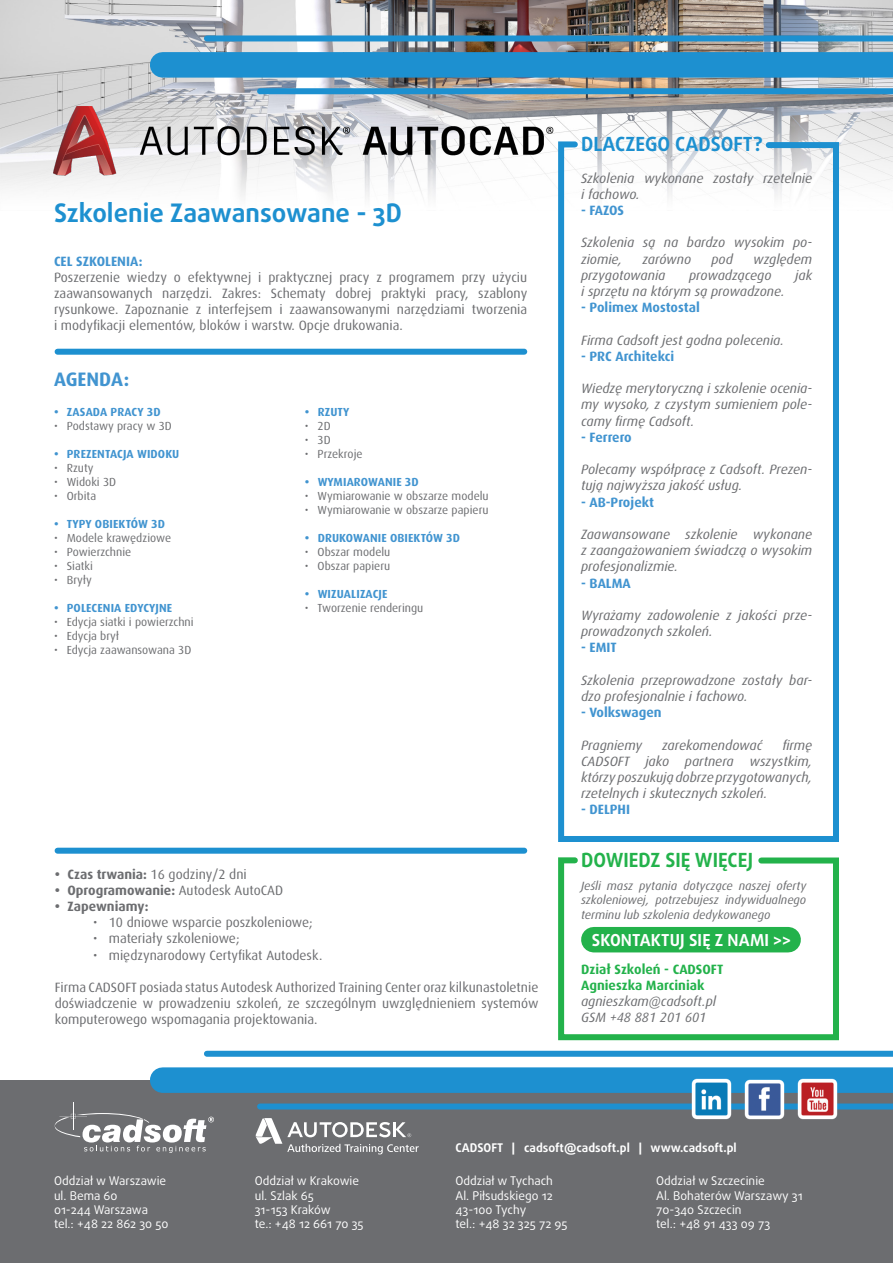
<style>
.page{position:relative;width:893px;height:1263px;background:#fff}
.page>*{position:absolute;margin:0;border:0;box-sizing:border-box;transform-origin:0 0}
.t1{font:700 25.5px "Daxline Pro";color:#1d90d0}
.t2{font:700 19.5px "Daxline Pro";color:#1d90d0}
.t3{font:700 19.5px "Daxline Pro";color:#23b24b}
.t4{font:700 19.5px "Dax Pro";color:#4194d0}
.t5{font:700 16.5px "Daxline Pro";letter-spacing:.01em;color:#fff}
.t6{font:italic 13.5px/16.2px "Dax Pro";color:#6c6d70}
.t7{font:13.5px/16.2px "Dax Pro";color:#6c6d70;text-align:justify}
.t8{font:700 13.5px "Dax Pro";color:#4194d0}
.t9{font:700 13.5px "Dax Pro";color:#6c6d70}
.t10{font:700 13.5px "Dax Pro";color:#23b24b}
.t11{font:12px "Daxline Pro";color:#fff}
.t12{font:italic 12px/14.4px "Dax Pro";color:#6c6d70;text-align:justify}
.t13{font:700 12px "Daxline Pro";color:#fff}
.t14{font:11.7px "Dax Pro";color:#6c6d70}
.t15{font:700 11.7px "Dax Pro";letter-spacing:.01em;color:#4194d0}
.s1{font-weight:700}
.s2{font-weight:400}
</style>
<div class="page">
<img style="left:0;top:0;width:893px;height:197px">
<div style="left:0;top:1080px;width:893px;height:183px;background:#6c6d70"></div>
<div style="left:163px;top:1067px;width:730px;height:26px;background:#1d90d0"></div>
<div style="left:163px;top:52px;width:730px;height:26px;background:#1d90d0"></div>
<div style="left:207px;top:1051px;width:686px;height:6px;background:#1d90d0"></div>
<div style="left:58px;top:848px;width:466px;height:6px;background:#1d90d0"></div>
<div style="left:207px;top:35px;width:686px;height:6px;background:#1d90d0"></div>
<div style="left:260px;top:1103px;width:633px;height:6px;background:#1d90d0"></div>
<div style="left:260px;top:88px;width:633px;height:6px;background:#1d90d0"></div>
<svg style="left:555px;top:138px;width:287px;height:704px"></svg>
<svg style="left:255px;top:1118px;width:164px;height:36px"></svg>
<img style="left:55px;top:1120px;width:4px;height:11px">
<svg style="left:59px;top:1102px;width:155px;height:51px"></svg>
<img style="left:36px;top:107px;width:528px;height:72px">
<div style="left:58px;top:349px;width:466px;height:6px;background:#1d90d0"></div>
<img style="left:743px;top:1079px;width:43px;height:41px">
<img style="left:690px;top:1078px;width:43px;height:42px">
<img style="left:796px;top:1078px;width:43px;height:42px">
<svg style="left:558px;top:857px;width:281px;height:184px"></svg>
<div style="left:594px;top:927px;width:194px;height:25px;background:#23b24b"></div>
<p class="t1" style="left:54px;top:195px;width:349px">Szkolenie Zaawansowane - 3D</p>
<p class="t8" style="left:54px;top:252px;width:90px">CEL SZKOLENIA:</p>
<p class="t7" style="left:54px;top:269px;width:475px">Poszerzenie wiedzy o efektywnej i praktycznej pracy z programem przy użyciu zaawansowanych narzędzi. Zakres: Schematy dobrej praktyki pracy, szablony rysunkowe. Zapoznanie z interfejsem i zaawansowanymi narzędziami tworzenia i modyfikacji elementów, bloków i warstw. Opcje drukowania.</p>
<p class="t4" style="left:54px;top:367px;width:77px">AGENDA:</p>
<p class="t15" style="left:54px;top:404px;width:108px">• ZASADA PRACY 3D</p>
<p class="t14" style="left:54px;top:418px;width:119px">• Podstawy pracy w 3D</p>
<p class="t15" style="left:54px;top:446px;width:127px">• PREZENTACJA WIDOKU</p>
<p class="t14" style="left:54px;top:460px;width:41px">• Rzuty</p>
<p class="t14" style="left:54px;top:474px;width:64px">• Widoki 3D</p>
<p class="t14" style="left:54px;top:488px;width:44px">• Orbita</p>
<p class="t15" style="left:54px;top:516px;width:113px">• TYPY OBIEKTÓW 3D</p>
<p class="t14" style="left:54px;top:531px;width:119px">• Modele krawędziowe</p>
<p class="t14" style="left:54px;top:545px;width:79px">• Powierzchnie</p>
<p class="t14" style="left:54px;top:559px;width:40px">• Siatki</p>
<p class="t14" style="left:54px;top:573px;width:39px">• Bryły</p>
<p class="t15" style="left:54px;top:601px;width:120px">• POLECENIA EDYCYJNE</p>
<p class="t14" style="left:54px;top:615px;width:141px">• Edycja siatki i powierzchni</p>
<p class="t14" style="left:54px;top:629px;width:67px">• Edycja brył</p>
<p class="t14" style="left:54px;top:643px;width:139px">• Edycja zaawansowana 3D</p>
<p class="t15" style="left:305px;top:404px;width:46px">• RZUTY</p>
<p class="t14" style="left:305px;top:418px;width:27px">• 2D</p>
<p class="t14" style="left:305px;top:432px;width:27px">• 3D</p>
<p class="t14" style="left:305px;top:446px;width:59px">• Przekroje</p>
<p class="t15" style="left:305px;top:474px;width:115px">• WYMIAROWANIE 3D</p>
<p class="t14" style="left:305px;top:488px;width:185px">• Wymiarowanie w obszarze modelu</p>
<p class="t14" style="left:305px;top:502px;width:185px">• Wymiarowanie w obszarze papieru</p>
<p class="t15" style="left:305px;top:530px;width:157px">• DRUKOWANIE OBIEKTÓW 3D</p>
<p class="t14" style="left:305px;top:545px;width:87px">• Obszar modelu</p>
<p class="t14" style="left:305px;top:559px;width:87px">• Obszar papieru</p>
<p class="t15" style="left:305px;top:587px;width:84px">• WIZUALIZACJE</p>
<p class="t14" style="left:305px;top:601px;width:120px">• Tworzenie renderingu</p>
<p class="t7" style="left:55px;top:865px;width:194px"><span class="s1">• Czas trwania:</span> 16 godziny/2 dni</p>
<p class="t9" style="left:55px;top:881px;width:230px">• Oprogramowanie: <span class="s2">Autodesk AutoCAD</span></p>
<p class="t9" style="left:55px;top:898px;width:95px">• Zapewniamy:</p>
<p class="t7" style="left:93px;top:914px;width:221px">• 10 dniowe wsparcie poszkoleniowe;</p>
<p class="t7" style="left:93px;top:930px;width:148px">• materiały szkoleniowe;</p>
<p class="t7" style="left:93px;top:946px;width:231px">• międzynarodowy Certyfikat Autodesk.</p>
<p class="t7" style="left:55px;top:979px;width:485px">Firma CADSOFT posiada status Autodesk Authorized Training Center oraz kilkunastoletnie doświadczenie w prowadzeniu szkoleń, ze szczególnym uwzględnieniem systemów komputerowego wspomagania projektowania.</p>
<p class="t2" style="left:581px;top:131px;width:183px">DLACZEGO CADSOFT?</p>
<p class="t6" style="left:581px;top:169px;width:233px">Szkolenia wykonane zostały rzetelnie i fachowo.</p>
<p class="t8" style="left:581px;top:202px;width:45px">- FAZOS</p>
<p class="t6" style="left:581px;top:234px;width:233px">Szkolenia są na bardzo wysokim po&shy;ziomie,</p>
<p class="t6" style="left:642px;top:250px;width:50px">zarówno</p>
<p class="t6" style="left:711px;top:250px;width:23px">pod</p>
<p class="t6" style="left:753px;top:250px;width:61px">względem</p>
<p class="t6" style="left:581px;top:267px;width:86px">przygotowania</p>
<p class="t6" style="left:689px;top:267px;width:84px">prowadzącego</p>
<p class="t6" style="left:795px;top:267px;width:18px">jak</p>
<p class="t6" style="left:581px;top:283px;width:205px">i sprzętu na którym są prowadzone.</p>
<p class="t8" style="left:581px;top:299px;width:120px">- Polimex Mostostal</p>
<p class="t6" style="left:581px;top:331px;width:204px">Firma Cadsoft jest godna polecenia.</p>
<p class="t8" style="left:581px;top:347px;width:95px">- PRC Architekci</p>
<p class="t6" style="left:581px;top:380px;width:233px;text-align:justify">Wiedzę merytoryczną i szkolenie ocenia&shy;my wysoko, z czystym sumieniem pole&shy;camy firmę Cadsoft.</p>
<p class="t8" style="left:581px;top:428px;width:52px">- Ferrero</p>
<p class="t6" style="left:581px;top:461px;width:233px">Polecamy współpracę z Cadsoft. Prezen&shy;tują najwyższa jakość usług.</p>
<p class="t8" style="left:581px;top:493px;width:75px">- AB-Projekt</p>
<p class="t6" style="left:581px;top:526px;width:233px;text-align:justify">Zaawansowane szkolenie wykonane z zaangażowaniem świadczą o wysokim profesjonalizmie.</p>
<p class="t8" style="left:581px;top:574px;width:51px">- BALMA</p>
<p class="t6" style="left:581px;top:607px;width:233px">Wyrażamy zadowolenie z jakości prze&shy;prowadzonych szkoleń.</p>
<p class="t8" style="left:581px;top:639px;width:37px">- EMIT</p>
<p class="t6" style="left:581px;top:672px;width:233px">Szkolenia przeprowadzone zostały bar&shy;dzo profesjonalnie i fachowo.</p>
<p class="t8" style="left:581px;top:704px;width:82px">- Volkswagen</p>
<p class="t6" style="left:581px;top:736px;width:63px">Pragniemy</p>
<p class="t6" style="left:662px;top:736px;width:102px">zarekomendować</p>
<p class="t6" style="left:581px;top:736px;width:233px;text-align:justify;text-indent:201px">firmę CADSOFT jako partnera wszystkim, którzy poszukują dobrze przygotowanych, rzetelnych i skutecznych szkoleń.</p>
<p class="t8" style="left:581px;top:801px;width:51px">- DELPHI</p>
<p class="t3" style="left:581px;top:847px;width:174px">DOWIEDZ SIĘ WIĘCEJ</p>
<p class="t12" style="left:581px;top:878px;width:227px">Jeśli masz pytania dotyczące naszej oferty szkoleniowej, potrzebujesz indywidualnego terminu lub szkolenia dedykowanego</p>
<p class="t5" style="left:592px;top:929px;width:201px">SKONTAKTUJ SIĘ Z NAMI &gt;&gt;</p>
<p class="t10" style="left:581px;top:960px;width:144px">Dział Szkoleń - CADSOFT</p>
<p class="t10" style="left:581px;top:976px;width:125px">Agnieszka Marciniak</p>
<p class="t6" style="left:581px;top:993px;width:136px">agnieszkam@cadsoft.pl</p>
<p class="t6" style="left:581px;top:1009px;width:127px">GSM +48 881 201 601</p>
<p class="t11" style="left:54px;top:1173px;width:114px">Oddział w Warszawie</p>
<p class="t11" style="left:54px;top:1187px;width:65px">ul. Bema 60</p>
<p class="t11" style="left:54px;top:1202px;width:96px">01-244 Warszawa</p>
<p class="t11" style="left:54px;top:1216px;width:116px">tel.: +48 22 862 30 50</p>
<p class="t11" style="left:255px;top:1173px;width:106px">Oddział w Krakowie</p>
<p class="t11" style="left:255px;top:1187px;width:61px">ul. Szlak 65</p>
<p class="t11" style="left:255px;top:1202px;width:78px">31-153 Kraków</p>
<p class="t11" style="left:255px;top:1216px;width:110px">te.: +48 12 661 70 35</p>
<p class="t13" style="left:455px;top:1140px;width:283px">CADSOFT | cadsoft@cadsoft.pl | www.cadsoft.pl</p>
<p class="t11" style="left:455px;top:1173px;width:99px">Oddział w Tychach</p>
<p class="t11" style="left:455px;top:1187px;width:99px">Al. Piłsudskiego 12</p>
<p class="t11" style="left:455px;top:1202px;width:72px">43-100 Tychy</p>
<p class="t11" style="left:455px;top:1216px;width:114px">tel.: +48 32 325 72 95</p>
<p class="t11" style="left:656px;top:1173px;width:110px">Oddział w Szczecinie</p>
<p class="t11" style="left:656px;top:1187px;width:148px">Al. Bohaterów Warszawy 31</p>
<p class="t11" style="left:656px;top:1202px;width:87px">70-340 Szczecin</p>
<p class="t11" style="left:656px;top:1216px;width:116px">tel.: +48 91 433 09 73</p>
</div>
